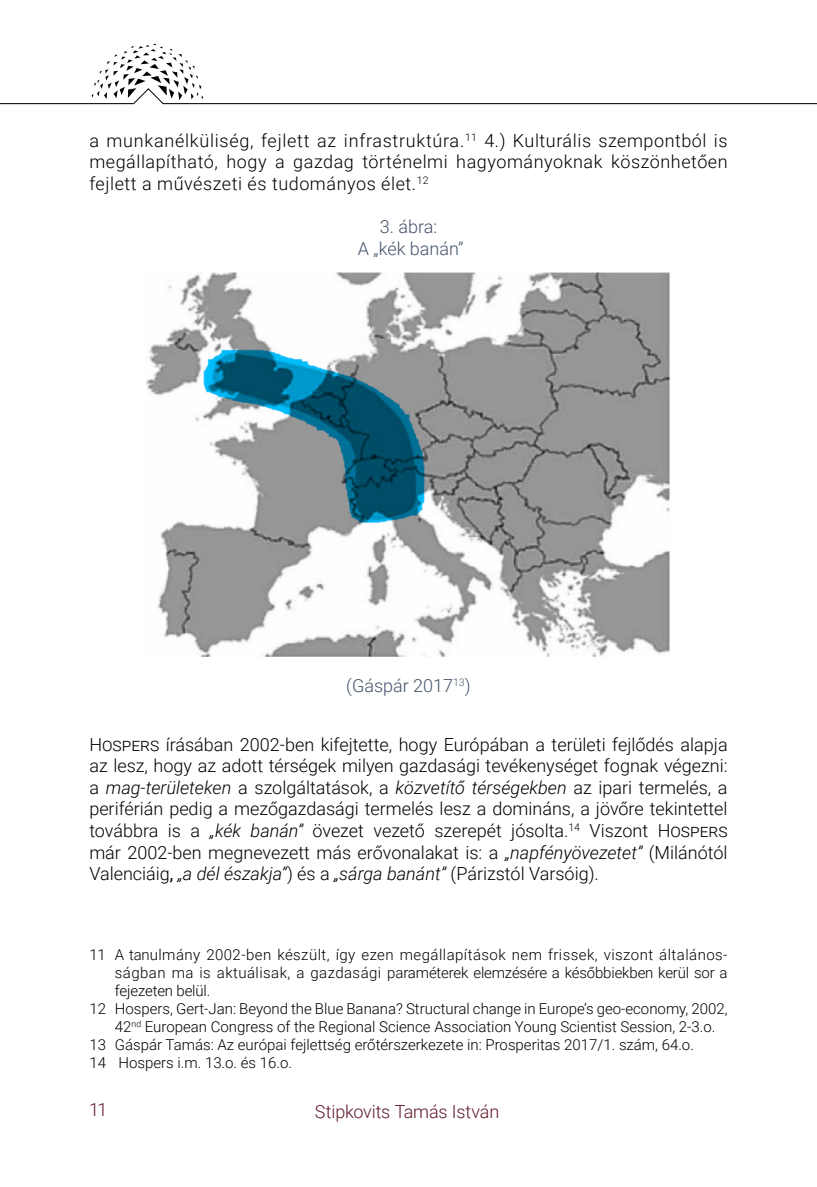
<style>
.page{position:relative;width:817px;height:1187px;background:#fff}
.page>*{position:absolute;margin:0;border:0;box-sizing:border-box;transform-origin:0 0}
.t1{font:300 18px/21.6px "Roboto";letter-spacing:.01em;color:#000;text-align:justify}
.t2{font:300 18px/21.6px "Roboto";color:#44546a;text-align:center}
.t3{font:300 18px "Roboto";letter-spacing:-.01em;color:#5f1a29}
.t4{font:300 15px "Roboto";color:#000}
.t5{font:300 15px "Roboto";letter-spacing:.03em;color:#000}
.s1{font-style:italic}
.s2{font-weight:400}
</style>
<div class="page">
<svg style="left:92px;top:44px;width:111px;height:61px"></svg>
<hr style="left:0;top:103px;width:134px;height:1px;background:#000">
<hr style="left:163px;top:103px;width:653px;height:1px;background:#000">
<img style="left:147px;top:272px;width:523px;height:384px">
<p class="t1" style="left:89px;top:129px;width:639px">a munkanélküliség, fejlett az infrastruktúra.<sup>11</sup> 4.) Kulturális szempontból is megállapítható, hogy a gazdag történelmi hagyományoknak köszönhetően fejlett a művészeti és tudományos élet.<sup>12</sup></p>
<p class="t2" style="left:358px;top:215px;width:107px">3. ábra:<br>A „kék banán”</p>
<p class="t2" style="left:346px;top:674px;width:126px">(Gáspár 2017<sup>13</sup>)</p>
<p class="t1" style="left:89px;top:732px;width:639px">Hospers írásában 2002-ben kifejtette, hogy Európában a területi fejlődés alapja az lesz, hogy az adott térségek milyen gazdasági tevékenységet fognak végezni: a <span class="s1">mag-területeken</span> a szolgáltatások, a <span class="s1">közvetítő térségekben</span> az ipari termelés, a periférián pedig a mezőgazdasági termelés lesz a domináns, a jövőre tekintettel továbbra is a <span class="s1">„kék banán”</span> övezet vezető szerepét jósolta.<sup>14</sup> Viszont Hospers már 2002-ben megnevezett más erővonalakat is: a <span class="s1">„napfényövezetet”</span> (Milánótól Valenciáig<span class="s2">,</span> <span class="s1">„a dél északja”</span>) és a <span class="s1">„sárga banánt”</span> (Párizstól Varsóig).</p>
<p class="t5" style="left:89px;top:943px;width:639px">11 A tanulmány 2002-ben készült, így ezen megállapítások nem frissek, viszont általános-</p>
<p class="t4" style="left:115px;top:961px;width:614px">ságban ma is aktuálisak, a gazdasági paraméterek elemzésére a későbbiekben kerül sor a</p>
<p class="t4" style="left:115px;top:979px;width:97px">fejezeten belül.</p>
<p class="t4" style="left:89px;top:997px;width:639px">12 Hospers, Gert-Jan: Beyond the Blue Banana? Structural change in Europe’s geo-economy, 2002,</p>
<p class="t4" style="left:115px;top:1015px;width:602px">42<sup>nd</sup> European Congress of the Regional Science Association Young Scientist Session, 2-3.o.</p>
<p class="t4" style="left:89px;top:1033px;width:606px">13 Gáspár Tamás: Az európai fejlettség erőtérszerkezete in: Prosperitas 2017/1. szám, 64.o.</p>
<p class="t4" style="left:89px;top:1051px;width:204px">14 Hospers i.m. 13.o. és 16.o.</p>
<p class="t3" style="left:89px;top:1097px;width:20px">11</p>
<p class="t3" style="left:315px;top:1099px;width:186px">Stipkovits Tamás István</p>
</div>
